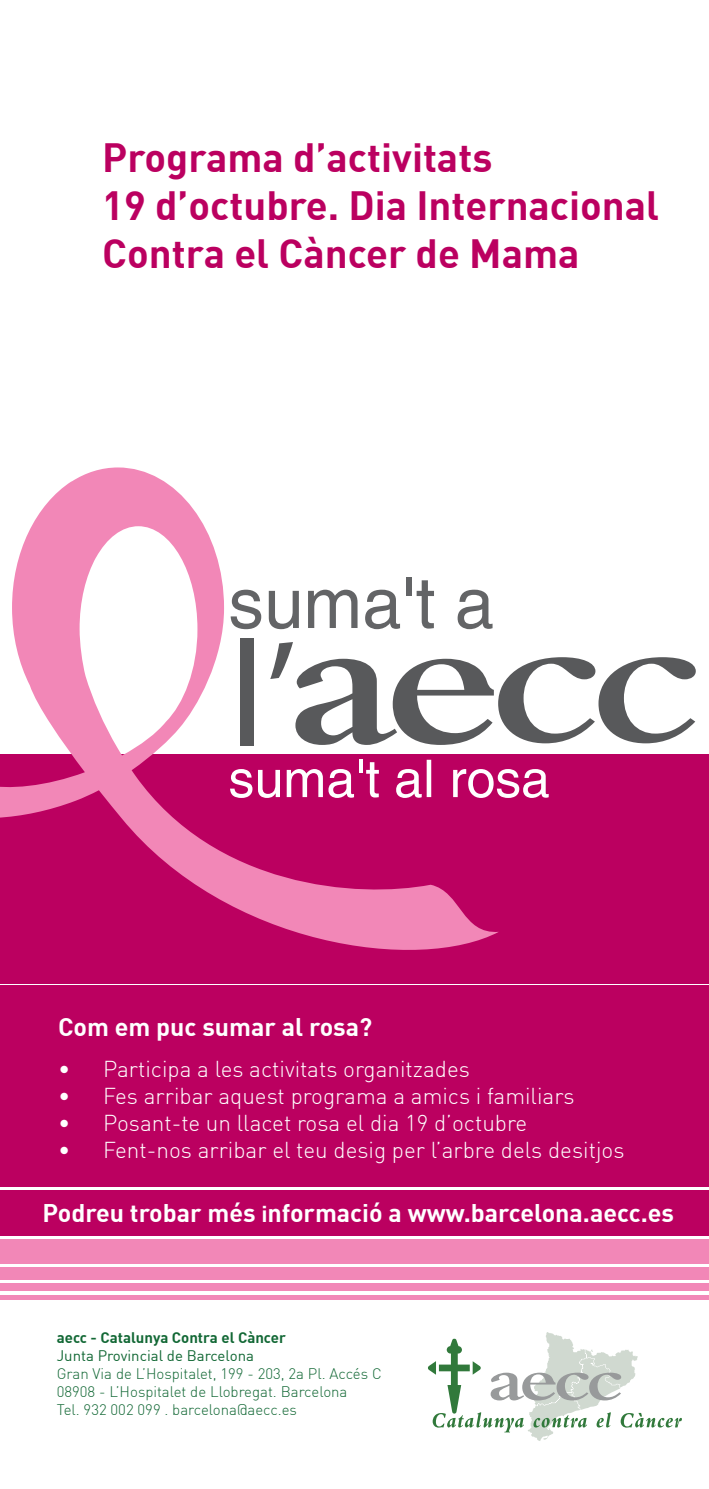
<style>
.page{position:relative;width:709px;height:1489px;background:#fff}
.page>*{position:absolute;margin:0;border:0;box-sizing:border-box;transform-origin:0 0}
.t1{font:151.5px "Myriad Pro";color:#58595b}
.t2{font:71px "Helvetica";color:#636466}
.t3{font:52px "Helvetica";color:#fff}
.t4{font:700 40px/48px "DIN";color:#bb0060}
.t5{font:700 25px "DIN";color:#fff}
.t6{font:300 22.5px "DIN";color:#fff}
.t7{font:300 15px/18px "DIN";color:#126835}
.t8{font:700 15px "DIN";color:#126835}
.t9{font:15px "DIN";color:#126835}
.s1{font-size:22.5px}
</style>
<div class="page">
<div style="left:0;top:985px;width:709px;height:201px;background:#bb0060"></div>
<div style="left:0;top:1190px;width:709px;height:45px;background:#bb0060"></div>
<div style="left:0;top:1239px;width:709px;height:25px;background:#f287b7"></div>
<div style="left:0;top:1267px;width:709px;height:12px;background:#f287b7"></div>
<div style="left:0;top:1283px;width:709px;height:8px;background:#f287b7"></div>
<div style="left:0;top:1294px;width:709px;height:5px;background:#f287b7"></div>
<div style="left:0;top:754px;width:709px;height:229px;background:#bb0060"></div>
<svg style="left:0;top:467px;width:499px;height:483px"></svg>
<svg style="left:295px;top:657px;width:400px;height:88px"></svg>
<svg style="left:428px;top:1332px;width:254px;height:108px"></svg>
<h3 class="t4" style="left:102px;top:132px;width:558px">Programa d’activitats<br>19 d’octubre. Dia Internacional<br>Contra el Càncer de Mama</h3>
<h2 class="t2" style="left:228px;top:561px;width:267px">suma't a</h2>
<h1 class="t1" style="left:229px;top:601px;width:69px">l’</h1>
<h3 class="t3" style="left:228px;top:748px;width:323px">suma't al rosa</h3>
<p class="t5" style="left:58px;top:1010px;width:315px">Com em puc sumar al rosa?</p>
<p class="t6" style="left:58px;top:1054px;width:413px">• Participa a les activitats organitzades</p>
<p class="t6" style="left:58px;top:1081px;width:518px">• Fes arribar aquest programa a amics i familiars</p>
<p class="t6" style="left:58px;top:1108px;width:471px">• Posant-te un llacet rosa el dia 19 d’octubre</p>
<p class="t6" style="left:58px;top:1135px;width:568px">• Fent-nos arribar el teu desig per l’arbre dels desitjos</p>
<p class="t5" style="left:42px;top:1196px;width:633px">Podreu trobar més <span class="s1">i</span>nformació a www.barcelona.aecc.es</p>
<p class="t8" style="left:57px;top:1327px;width:231px">aecc - Catalunya Contra el Càncer</p>
<p class="t9" style="left:57px;top:1345px;width:199px">Junta Provincial de Barcelona</p>
<p class="t7" style="left:57px;top:1363px;width:326px">Gran Via de L’Hospitalet, 199 - 203, 2a Pl. Accés C<br>08908 - L’Hospitalet de Llobregat. Barcelona<br>Tel. 932 002 099 . barcelona@aecc.es</p>
</div>
